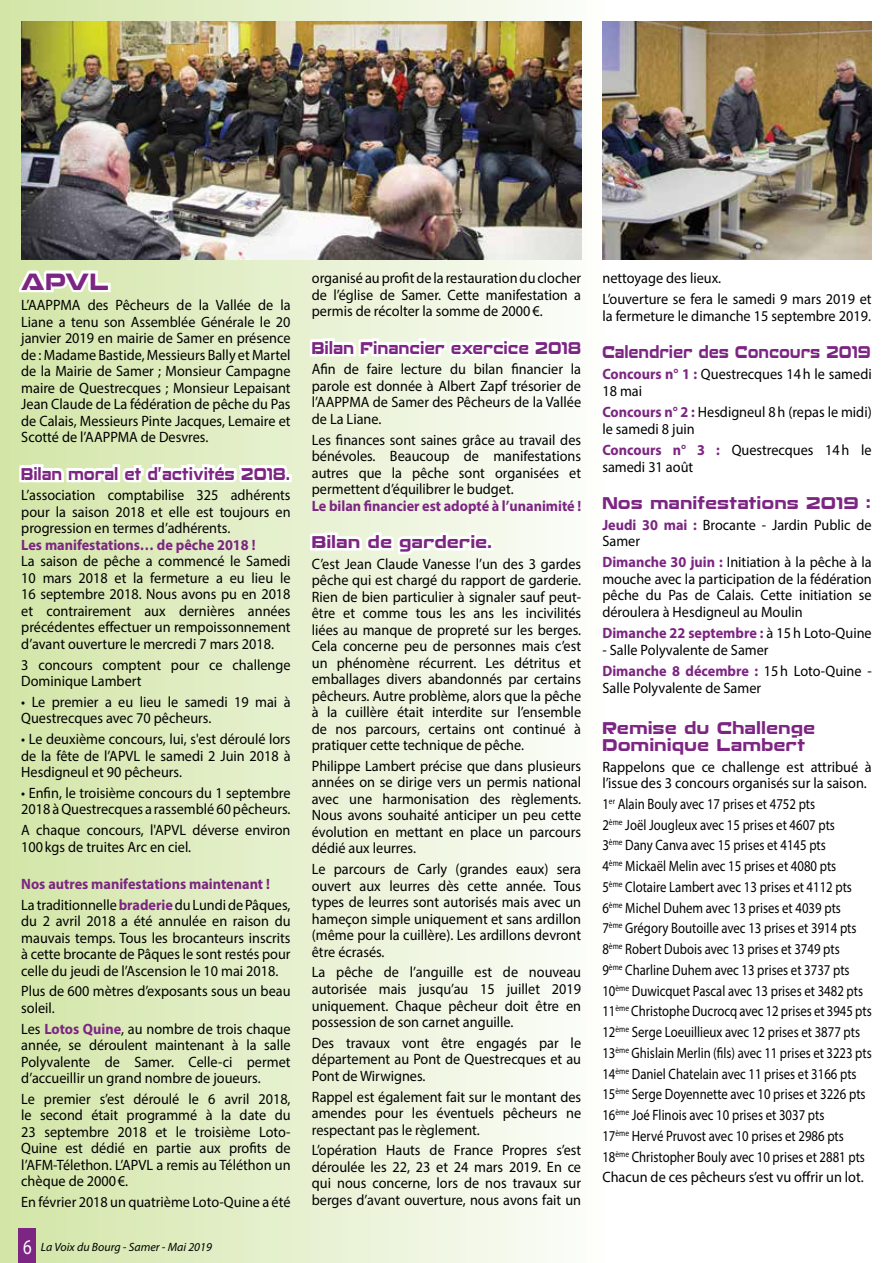
<style>
.page{position:relative;width:893px;height:1263px;background:#fff}
.page>*{position:absolute;margin:0;border:0;box-sizing:border-box;transform-origin:0 0}
.t1{font:700 22.8px "Recharge Rg";color:#7c2582;scale:.95 1}
.t2{font:700 16.5px/16.5px "Recharge Rg";letter-spacing:.04em;color:#7c2582;scale:.95 1}
.t3{font:700 16.5px "Recharge Rg";letter-spacing:.04em;color:#7c2582;scale:.8 1}
.t4{font:700 16.5px "Recharge Rg";letter-spacing:.04em;color:#7c2582;scale:.83 1}
.t5{font:700 16.5px "Recharge Rg";letter-spacing:.04em;color:#7c2582;scale:.79 1}
.t6{font:700 16.5px "Recharge Rg";letter-spacing:.04em;color:#7c2582;scale:.94 1}
.t7{font:15px/16.5px "Myriad Pro";color:#000;text-align:justify;scale:.95 1}
.t8{font:15px/20.7px "Myriad Pro";color:#000;scale:.85 1}
.t9{font:700 15px/20.7px "Myriad Pro";color:#7c2582;scale:.95 1}
.t10{font:italic 12px "Myriad Pro";color:#000}
.s1{font-weight:400;color:#000}
.s2{font-weight:700;color:#7c2582}
.s3{font-style:normal;font-size:21px;color:#fff}
</style>
<div class="page">
<div style="left:0;top:0;width:893px;height:1263px;background:linear-gradient(to right,#d6e7ae,#fff)"></div>
<svg style="left:16px;top:254px;width:97px;height:55px"></svg>
<svg style="left:17px;top:454px;width:275px;height:56px"></svg>
<div style="left:284px;top:474px;width:8px;height:8px;border:5px solid #fff"></div>
<svg style="left:307px;top:335px;width:281px;height:26px"></svg>
<svg style="left:307px;top:529px;width:187px;height:28px"></svg>
<svg style="left:596px;top:339px;width:281px;height:26px"></svg>
<svg style="left:598px;top:490px;width:267px;height:39px"></svg>
<svg style="left:598px;top:715px;width:223px;height:45px"></svg>
<img style="left:21px;top:21px;width:560px;height:238px">
<img style="left:602px;top:21px;width:270px;height:238px">
<div style="left:18px;top:1229px;width:18px;height:34px;background:#7c2582"></div>
<h1 class="t1" style="left:21px;top:268px;width:93px">APVL</h1>
<p class="t7" style="left:21px;top:297px;width:285px">L’AAPPMA des Pêcheurs de la Vallée de la Liane a tenu son Assemblée Générale le 20 janvier 2019 en mairie de Samer en présence de : Madame Bastide, Messieurs Bally et Martel de la Mairie de Samer ; Monsieur Campagne maire de Questrecques ; Monsieur Lepaisant Jean Claude de La fédération de pêche du Pas de Calais, Messieurs Pinte Jacques, Lemaire et Scotté de l’AAPPMA de Desvres.</p>
<p class="t3" style="left:21px;top:464px;width:337px">Bilan moral et d’activités 2018.</p>
<p class="t7" style="left:21px;top:487px;width:285px">L’association comptabilise 325 adhérents pour la saison 2018 et elle est toujours en progression en termes d’adhérents.</p>
<p class="t9" style="left:21px;top:534px;width:248px">Les manifestations… de pêche 2018 !</p>
<p class="t7" style="left:21px;top:553px;width:285px">La saison de pêche a commencé le Samedi 10 mars 2018 et la fermeture a eu lieu le 16 septembre 2018. Nous avons pu en 2018 et contrairement aux dernières années précédentes effectuer un rempoissonnement d’avant ouverture le mercredi 7 mars 2018.</p>
<p class="t7" style="left:21px;top:656px;width:285px">3 concours comptent pour ce challenge<br>Dominique Lambert</p>
<p class="t7" style="left:21px;top:693px;width:285px">• Le premier a eu lieu le samedi 19 mai à<br>Questrecques avec 70 pêcheurs.</p>
<p class="t7" style="left:21px;top:731px;width:285px">• Le deuxième concours, lui, s'est déroulé lors de la fête de l’APVL le samedi 2 Juin 2018 à Hesdigneul et 90 pêcheurs.</p>
<p class="t7" style="left:21px;top:784px;width:285px">• Enfin, le troisième concours du 1 septembre<br>2018 à Questrecques a rassemblé 60 pêcheurs.</p>
<p class="t7" style="left:21px;top:822px;width:285px">A chaque concours, l'APVL déverse environ<br>100kgs de truites Arc en ciel.</p>
<p class="t9" style="left:21px;top:873px;width:285px">Nos autres manifestations maintenant !<br><span class="s1">La traditionnelle</span> braderie <span class="s1">du Lundi de Pâques,</span></p>
<p class="t7" style="left:21px;top:913px;width:285px">du 2 avril 2018 a été annulée en raison du mauvais temps. Tous les brocanteurs inscrits à cette brocante de Pâques le sont restés pour celle du jeudi de l’Ascension le 10 mai 2018.</p>
<p class="t7" style="left:21px;top:983px;width:285px">Plus de 600 mètres d’exposants sous un beau soleil.</p>
<p class="t7" style="left:21px;top:1020px;width:285px">Les <span class="s2">Lotos Quine</span>, au nombre de trois chaque année, se déroulent maintenant à la salle Polyvalente de Samer. Celle-ci permet d’accueillir un grand nombre de joueurs.</p>
<p class="t7" style="left:21px;top:1090px;width:285px">Le premier s’est déroulé le 6 avril 2018, le second était programmé à la date du 23 septembre 2018 et le troisième Loto-Quine est dédié en partie aux profits de l’AFM-Télethon. L’APVL a remis au Téléthon un chèque de 2000€.</p>
<p class="t7" style="left:21px;top:1194px;width:285px">En février 2018 un quatrième Loto-Quine a été</p>
<p class="t10" style="left:23px;top:1239px;width:190px"><span class="s3">6</span> La Voix du Bourg - Samer - Mai 2019</p>
<p class="t7" style="left:312px;top:270px;width:285px">organisé au profit de la restauration du clocher de l’église de Samer. Cette manifestation a permis de récolter la somme de 2000€.</p>
<p class="t4" style="left:312px;top:338px;width:326px">Bilan Financier exercice 2018</p>
<p class="t7" style="left:312px;top:361px;width:285px">Afin de faire lecture du bilan financier la parole est donnée à Albert Zapf trésorier de l’AAPPMA de Samer des Pêcheurs de la Vallée de La Liane.</p>
<p class="t7" style="left:312px;top:431px;width:285px">Les finances sont saines grâce au travail des bénévoles. Beaucoup de manifestations autres que la pêche sont organisées et permettent d’équilibrer le budget.</p>
<p class="t9" style="left:312px;top:495px;width:285px">Le bilan financier est adopté à l’unanimité !</p>
<p class="t2" style="left:312px;top:534px;width:191px">Bilan de garderie.</p>
<p class="t7" style="left:312px;top:555px;width:285px">C’est Jean Claude Vanesse l’un des 3 gardes pêche qui est chargé du rapport de garderie.<br>Rien de bien particulier à signaler sauf peut&shy;être et comme tous les ans les incivilités liées au manque de propreté sur les berges.<br>Cela concerne peu de personnes mais c’est un phénomène récurrent. Les détritus et emballages divers abandonnés par certains pêcheurs. Autre problème, alors que la pêche à la cuillère était interdite sur l’ensemble de nos parcours, certains ont continué à pratiquer cette technique de pêche.</p>
<p class="t7" style="left:312px;top:757px;width:285px">Philippe Lambert précise que dans plusieurs années on se dirige vers un permis national avec une harmonisation des règlements.<br>Nous avons souhaité anticiper un peu cette évolution en mettant en place un parcours dédié aux leurres.</p>
<p class="t7" style="left:312px;top:861px;width:285px">Le parcours de Carly (grandes eaux) sera ouvert aux leurres dès cette année. Tous types de leurres sont autorisés mais avec un hameçon simple uniquement et sans ardillon (même pour la cuillère). Les ardillons devront être écrasés.</p>
<p class="t7" style="left:312px;top:964px;width:285px">La pêche de l’anguille est de nouveau autorisée mais jusqu’au 15 juillet 2019 uniquement. Chaque pêcheur doit être en possession de son carnet anguille.</p>
<p class="t7" style="left:312px;top:1034px;width:285px">Des travaux vont être engagés par le département au Pont de Questrecques et au Pont de Wirwignes.</p>
<p class="t7" style="left:312px;top:1088px;width:285px">Rappel est également fait sur le montant des amendes pour les éventuels pêcheurs ne respectant pas le règlement.</p>
<p class="t7" style="left:312px;top:1142px;width:285px">L’opération Hauts de France Propres s’est déroulée les 22, 23 et 24 mars 2019. En ce qui nous concerne, lors de nos travaux sur berges d’avant ouverture, nous avons fait un</p>
<p class="t7" style="left:602px;top:268px;width:285px;line-height:20.7px">nettoyage des lieux.<br>L’ouverture se fera le samedi 9 mars 2019 et</p>
<p class="t7" style="left:602px;top:307px;width:284px">la fermeture le dimanche 15 septembre 2019.</p>
<p class="t5" style="left:602px;top:342px;width:341px">Calendrier des Concours 2019</p>
<p class="t7" style="left:602px;top:366px;width:285px"><span class="s2">Concours n° 1 :</span> Questrecques 14h le samedi<br>18 mai</p>
<p class="t7" style="left:602px;top:404px;width:285px"><span class="s2">Concours n° 2 :</span> Hesdigneul 8h (repas le midi) le samedi 8 juin</p>
<p class="t7" style="left:602px;top:442px;width:285px"><span class="s2">Concours n° 3 :</span> Questrecques 14h le samedi 31 août</p>
<p class="t6" style="left:602px;top:493px;width:287px">Nos manifestations 2019 :</p>
<p class="t7" style="left:602px;top:516px;width:285px"><span class="s2">Jeudi 30 mai :</span> Brocante - Jardin Public de<br>Samer</p>
<p class="t7" style="left:602px;top:554px;width:285px"><span class="s2">Dimanche 30 juin :</span> Initiation à la pêche à la mouche avec la participation de la fédération pêche du Pas de Calais. Cette initiation se déroulera à Hesdigneul au Moulin</p>
<p class="t9" style="left:602px;top:622px;width:285px">Dimanche 22 septembre : <span class="s1">à 15h Loto-Quine</span></p>
<p class="t7" style="left:602px;top:639px;width:285px;line-height:21.5px">- Salle Polyvalente de Samer<br><span class="s2">Dimanche 8 décembre :</span> 15h Loto-Quine -</p>
<p class="t7" style="left:602px;top:679px;width:169px">Salle Polyvalente de Samer</p>
<p class="t2" style="left:602px;top:720px;width:225px">Remise du Challenge<br>Dominique Lambert</p>
<p class="t7" style="left:602px;top:758px;width:285px">Rappelons que ce challenge est attribué à l’issue des 3 concours organisés sur la saison.</p>
<p class="t8" style="left:602px;top:793px;width:318px">1<sup>er</sup> Alain Bouly avec 17 prises et 4752 pts<br>2<sup>ème</sup> Joël Jougleux avec 15 prises et 4607 pts<br>3<sup>ème</sup> Dany Canva avec 15 prises et 4145 pts<br>4<sup>ème</sup> Mickaël Melin avec 15 prises et 4080 pts<br>5<sup>ème</sup> Clotaire Lambert avec 13 prises et 4112 pts 6<sup>ème</sup> Michel Duhem avec 13 prises et 4039 pts<br>7<sup>ème</sup> Grégory Boutoille avec 13 prises et 3914 pts 8<sup>ème</sup> Robert Dubois avec 13 prises et 3749 pts<br>9<sup>ème</sup> Charline Duhem avec 13 prises et 3737 pts 10<sup>ème</sup> Duwicquet Pascal avec 13 prises et 3482 pts 11<sup>ème</sup> Christophe Ducrocq avec 12 prises et 3945 pts 12<sup>ème</sup> Serge Loeuillieux avec 12 prises et 3877 pts 13<sup>ème</sup> Ghislain Merlin (fils) avec 11 prises et 3223 pts 14<sup>ème</sup> Daniel Chatelain avec 11 prises et 3166 pts 15<sup>ème</sup> Serge Doyennette avec 10 prises et 3226 pts 16<sup>ème</sup> Joé Flinois avec 10 prises et 3037 pts<br>17<sup>ème</sup> Hervé Pruvost avec 10 prises et 2986 pts 18<sup>ème</sup> Christopher Bouly avec 10 prises et 2881 pts Chacun de ces pêcheurs s’est vu offrir un lot.</p>
</div>
